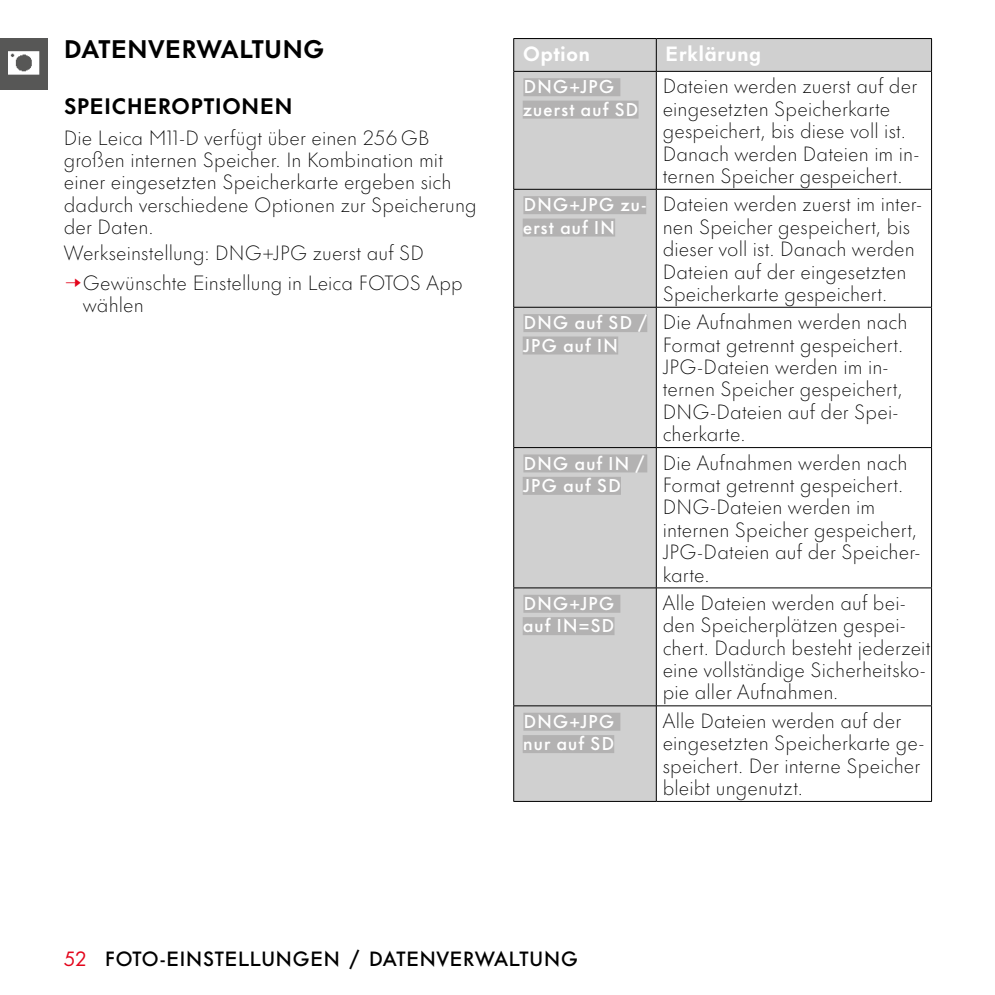
<style>
.page{position:relative;width:995px;height:995px;background:#fff}
.page>*{position:absolute;margin:0;border:0;box-sizing:border-box;transform-origin:0 0}
.Heading____Heading_01{font:700 23.62px "Futura Nowfor Leica Text";color:#000}
.Heading____Heading_02{font:700 20.7px "Futura Nowfor Leica Text";letter-spacing:.01em;color:#000}
.Text____Body_Text{font:300 19.12px/22.3px "Futura Nowfor Leica Text";letter-spacing:.005em;color:#000}
.t1{font:500 19.12px "Futura Nowfor Leica Text";letter-spacing:.005em;color:#000}
.Text____Body_Text-2{font:700 19.12px "Futura Nowfor Leica Text";letter-spacing:.015em;color:#fff}
.Text____Body_Text-3{font:500 17.32px/22.3px "Futura Nowfor Leica Text";letter-spacing:.045em;color:#fff}
.s1{color:#e3051b}
.s2{font-weight:400;color:#e3051b}
</style>
<div class="page">
<div style="left:0;top:38px;width:48px;height:51px;background:#575756"></div>
<img style="left:9px;top:51px;width:31px;height:24px">
<svg style="left:514px;top:39px;width:417px;height:762px"></svg>
<hr style="left:513px;top:189px;width:143px;height:1px;background:#000">
<hr style="left:513px;top:307px;width:143px;height:1px;background:#000">
<hr style="left:513px;top:308px;width:1px;height:139px;background:#000">
<hr style="left:656px;top:308px;width:1px;height:139px;background:#000">
<hr style="left:656px;top:39px;width:1px;height:32px;background:#000">
<hr style="left:513px;top:72px;width:1px;height:117px;background:#000">
<hr style="left:656px;top:72px;width:1px;height:117px;background:#000">
<hr style="left:931px;top:72px;width:1px;height:117px;background:#000">
<hr style="left:513px;top:190px;width:1px;height:117px;background:#000">
<hr style="left:656px;top:189px;width:276px;height:1px;background:#000">
<hr style="left:656px;top:190px;width:1px;height:117px;background:#000">
<hr style="left:931px;top:190px;width:1px;height:117px;background:#000">
<hr style="left:656px;top:307px;width:276px;height:1px;background:#000">
<hr style="left:931px;top:308px;width:1px;height:139px;background:#000">
<hr style="left:513px;top:447px;width:143px;height:1px;background:#000">
<hr style="left:513px;top:448px;width:1px;height:140px;background:#000">
<hr style="left:656px;top:447px;width:276px;height:1px;background:#000">
<hr style="left:656px;top:448px;width:1px;height:140px;background:#000">
<hr style="left:931px;top:448px;width:1px;height:140px;background:#000">
<hr style="left:513px;top:588px;width:143px;height:1px;background:#000">
<hr style="left:513px;top:588px;width:1px;height:118px;background:#000">
<hr style="left:656px;top:588px;width:276px;height:1px;background:#000">
<hr style="left:656px;top:588px;width:1px;height:118px;background:#000">
<hr style="left:931px;top:588px;width:1px;height:118px;background:#000">
<hr style="left:513px;top:705px;width:143px;height:1px;background:#000">
<hr style="left:513px;top:706px;width:1px;height:95px;background:#000">
<hr style="left:656px;top:705px;width:276px;height:1px;background:#000">
<hr style="left:656px;top:706px;width:1px;height:95px;background:#000">
<hr style="left:931px;top:706px;width:1px;height:95px;background:#000">
<hr style="left:513px;top:801px;width:143px;height:1px;background:#000">
<hr style="left:656px;top:801px;width:276px;height:1px;background:#000">
<hr style="left:513px;top:38px;width:143px;height:1px;background:#000">
<hr style="left:513px;top:39px;width:1px;height:32px;background:#000">
<hr style="left:656px;top:38px;width:276px;height:1px;background:#000">
<hr style="left:931px;top:39px;width:1px;height:32px;background:#000">
<hr style="left:513px;top:71px;width:143px;height:1px;background:#000">
<hr style="left:656px;top:71px;width:276px;height:1px;background:#000">
<div style="left:523px;top:78px;width:97px;height:18px;background:#b3b2b2"></div>
<div style="left:523px;top:101px;width:116px;height:18px;background:#b3b2b2"></div>
<div style="left:523px;top:196px;width:123px;height:18px;background:#b3b2b2"></div>
<div style="left:523px;top:219px;width:92px;height:18px;background:#b3b2b2"></div>
<div style="left:523px;top:314px;width:124px;height:18px;background:#b3b2b2"></div>
<div style="left:523px;top:336px;width:95px;height:18px;background:#b3b2b2"></div>
<div style="left:523px;top:454px;width:124px;height:18px;background:#b3b2b2"></div>
<div style="left:523px;top:477px;width:98px;height:18px;background:#b3b2b2"></div>
<div style="left:523px;top:595px;width:97px;height:18px;background:#b3b2b2"></div>
<div style="left:523px;top:617px;width:92px;height:18px;background:#b3b2b2"></div>
<div style="left:523px;top:713px;width:97px;height:18px;background:#b3b2b2"></div>
<div style="left:523px;top:735px;width:91px;height:18px;background:#b3b2b2"></div>
<p class="Heading____Heading_01" style="left:64px;top:29px;width:262px">DATENVERWALTUNG</p>
<p class="Heading____Heading_02" style="left:64px;top:88px;width:230px">SPEICHEROPTIONEN</p>
<p class="Text____Body_Text" style="left:64px;top:125px;width:414px">Die Leica M11-D verfügt über einen 256 GB großen internen Speicher. In Kombination mit einer eingesetzten Speicherkarte ergeben sich dadurch verschiedene Optionen zur Speicherung der Daten.</p>
<p class="Text____Body_Text" style="left:64px;top:240px;width:362px">Werkseinstellung: DNG+JPG zuerst auf SD</p>
<p class="Text____Body_Text" style="left:83px;top:271px;width:381px;text-indent:-19px"><span class="s1">→</span>Gewünschte Einstellung in Leica FOTOS App wählen</p>
<p class="Text____Body_Text-2" style="left:523px;top:37px;width:69px">Option</p>
<p class="Text____Body_Text-2" style="left:665px;top:37px;width:98px">Erklärung</p>
<p class="Text____Body_Text-3" style="left:523px;top:74px;width:117px">DNG+JPG zuerst auf SD</p>
<p class="Text____Body_Text" style="left:663px;top:74px;width:258px">Dateien werden zuerst auf der eingesetzten Speicherkarte gespeichert, bis diese voll ist.<br>Danach werden Dateien im in&shy;ternen Speicher gespeichert.</p>
<p class="Text____Body_Text-3" style="left:523px;top:192px;width:125px">DNG+JPG zu&shy;erst auf IN</p>
<p class="Text____Body_Text" style="left:663px;top:192px;width:261px">Dateien werden zuerst im inter&shy;nen Speicher gespeichert, bis dieser voll ist. Danach werden<br>Dateien auf der eingesetzten<br>Speicherkarte gespeichert.</p>
<p class="Text____Body_Text-3" style="left:523px;top:310px;width:126px">DNG auf SD /<br>JPG auf IN</p>
<p class="Text____Body_Text" style="left:663px;top:310px;width:246px">Die Aufnahmen werden nach<br>Format getrennt gespeichert.<br>JPG-Dateien werden im in&shy;ternen Speicher gespeichert,<br>DNG-Dateien auf der Spei&shy;cherkarte.</p>
<p class="Text____Body_Text-3" style="left:523px;top:451px;width:123px">DNG auf IN /<br>JPG auf SD</p>
<p class="Text____Body_Text" style="left:663px;top:450px;width:259px">Die Aufnahmen werden nach<br>Format getrennt gespeichert.<br>DNG-Dateien werden im internen Speicher gespeichert,<br>JPG-Dateien auf der Speicher&shy;karte.</p>
<p class="Text____Body_Text-3" style="left:523px;top:591px;width:93px">DNG+JPG auf IN=SD</p>
<p class="Text____Body_Text" style="left:663px;top:591px;width:269px">Alle Dateien werden auf bei&shy;den Speicherplätzen gespei&shy;chert. Dadurch besteht jederzeit eine vollständige Sicherheitsko&shy;pie aller Aufnahmen.</p>
<p class="Text____Body_Text-3" style="left:523px;top:709px;width:93px">DNG+JPG nur auf SD</p>
<p class="Text____Body_Text" style="left:663px;top:709px;width:263px">Alle Dateien werden auf der eingesetzten Speicherkarte ge&shy;speichert. Der interne Speicher bleibt ungenutzt.</p>
<p class="t1" style="left:64px;top:943px;width:516px"><span class="s2">52</span> FOTO-EINSTELLUNGEN / DATENVERWALTUNG</p>
</div>
